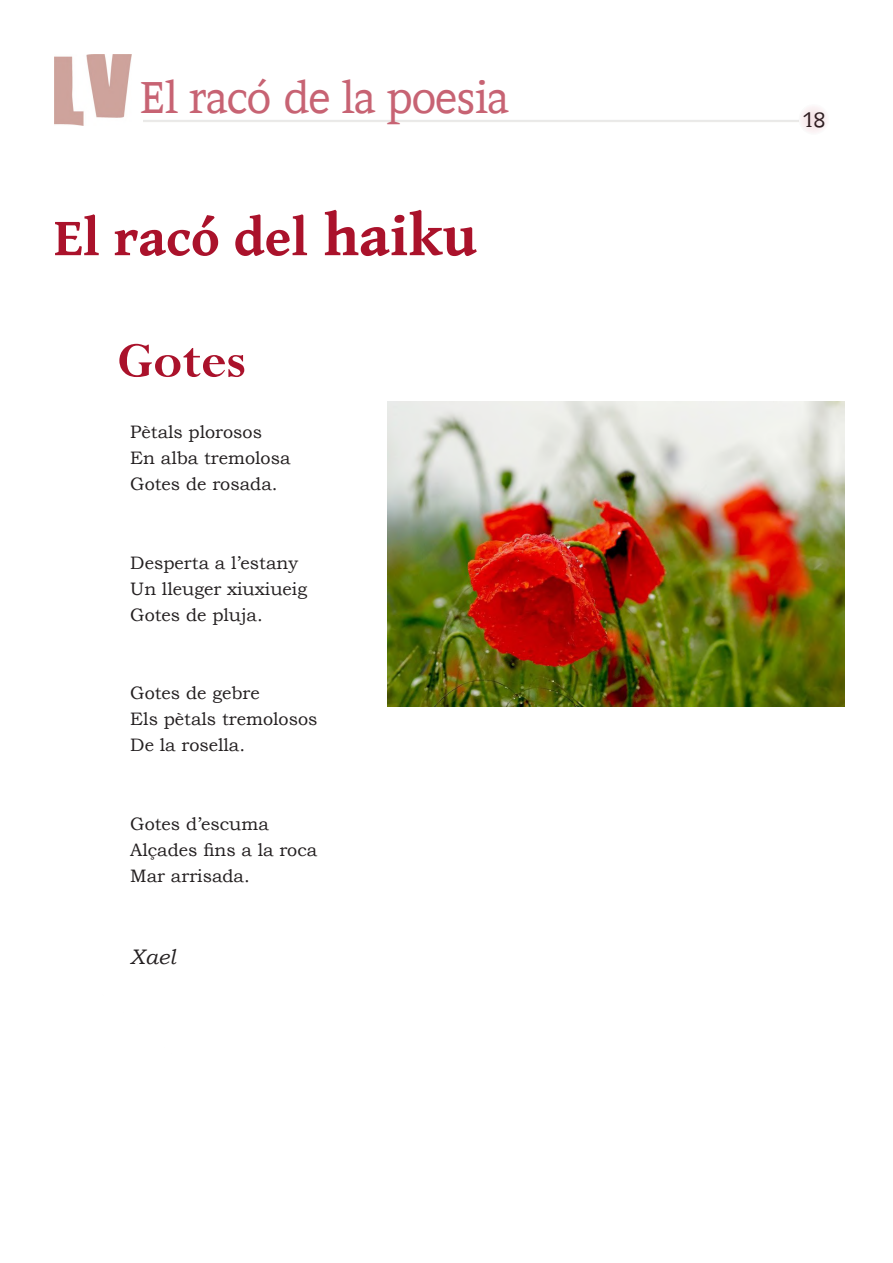
<style>
.page{position:relative;width:893px;height:1263px;background:#fff}
.page>*{position:absolute;margin:0;border:0;box-sizing:border-box;transform-origin:0 0}
.Paràgraf_amb_espais{font:700 54px "Gentium Book Basic";color:#aa122b}
.TITOL_TEMA{font:700 54px "Perpetua";color:#aa122b}
.t1{font:45px "Contra";letter-spacing:-.02em;color:#c76373}
.BOOK_ANTIQUA_TEXT{font:italic 21px "Bookman Old Style";color:#231f20}
.t2{font:21px "Contra";color:#231f20}
.BOOK_ANTIQUA_TEXT-2{font:18px "Bookman Old Style";color:#231f20}
.s1{font-size:60px}
</style>
<div class="page">
<hr style="left:142px;top:116px;width:656px;height:2px;background:#383839">
<div style="left:799px;top:104px;width:30px;height:30px;background:#f9eef0;border-radius:50%"></div>
<div style="left:798px;top:104px;width:32px;height:31px;border:2px solid #383839;border-radius:50%"></div>
<img style="left:54px;top:54px;width:77px;height:71px">
<img style="left:387px;top:401px;width:457px;height:305px">
<p class="t1" style="left:140px;top:71px;width:370px">El racó de la poesia</p>
<p class="Paràgraf_amb_espais" style="left:54px;top:197px;width:424px">El racó del <span class="s1">haiku</span></p>
<p class="TITOL_TEMA" style="left:117px;top:327px;width:130px">Gotes</p>
<p class="BOOK_ANTIQUA_TEXT-2" style="left:130px;top:420px;width:133px">Pètals plorosos</p>
<p class="BOOK_ANTIQUA_TEXT-2" style="left:130px;top:446px;width:162px">En alba tremolosa</p>
<p class="BOOK_ANTIQUA_TEXT-2" style="left:130px;top:472px;width:149px">Gotes de rosada.</p>
<p class="BOOK_ANTIQUA_TEXT-2" style="left:130px;top:551px;width:169px">Desperta a l’estany</p>
<p class="BOOK_ANTIQUA_TEXT-2" style="left:130px;top:577px;width:178px">Un lleuger xiuxiueig</p>
<p class="BOOK_ANTIQUA_TEXT-2" style="left:130px;top:603px;width:134px">Gotes de pluja.</p>
<p class="BOOK_ANTIQUA_TEXT-2" style="left:130px;top:681px;width:131px">Gotes de gebre</p>
<p class="BOOK_ANTIQUA_TEXT-2" style="left:130px;top:707px;width:189px">Els pètals tremolosos</p>
<p class="BOOK_ANTIQUA_TEXT-2" style="left:130px;top:733px;width:116px">De la rosella.</p>
<p class="BOOK_ANTIQUA_TEXT-2" style="left:130px;top:812px;width:140px">Gotes d’escuma</p>
<p class="BOOK_ANTIQUA_TEXT-2" style="left:130px;top:838px;width:188px">Alçades fins a la roca</p>
<p class="BOOK_ANTIQUA_TEXT-2" style="left:130px;top:864px;width:121px">Mar arrisada.</p>
<p class="BOOK_ANTIQUA_TEXT" style="left:130px;top:942px;width:46px">Xael</p>
<p class="t2" style="left:802px;top:107px;width:25px">18</p>
</div>
